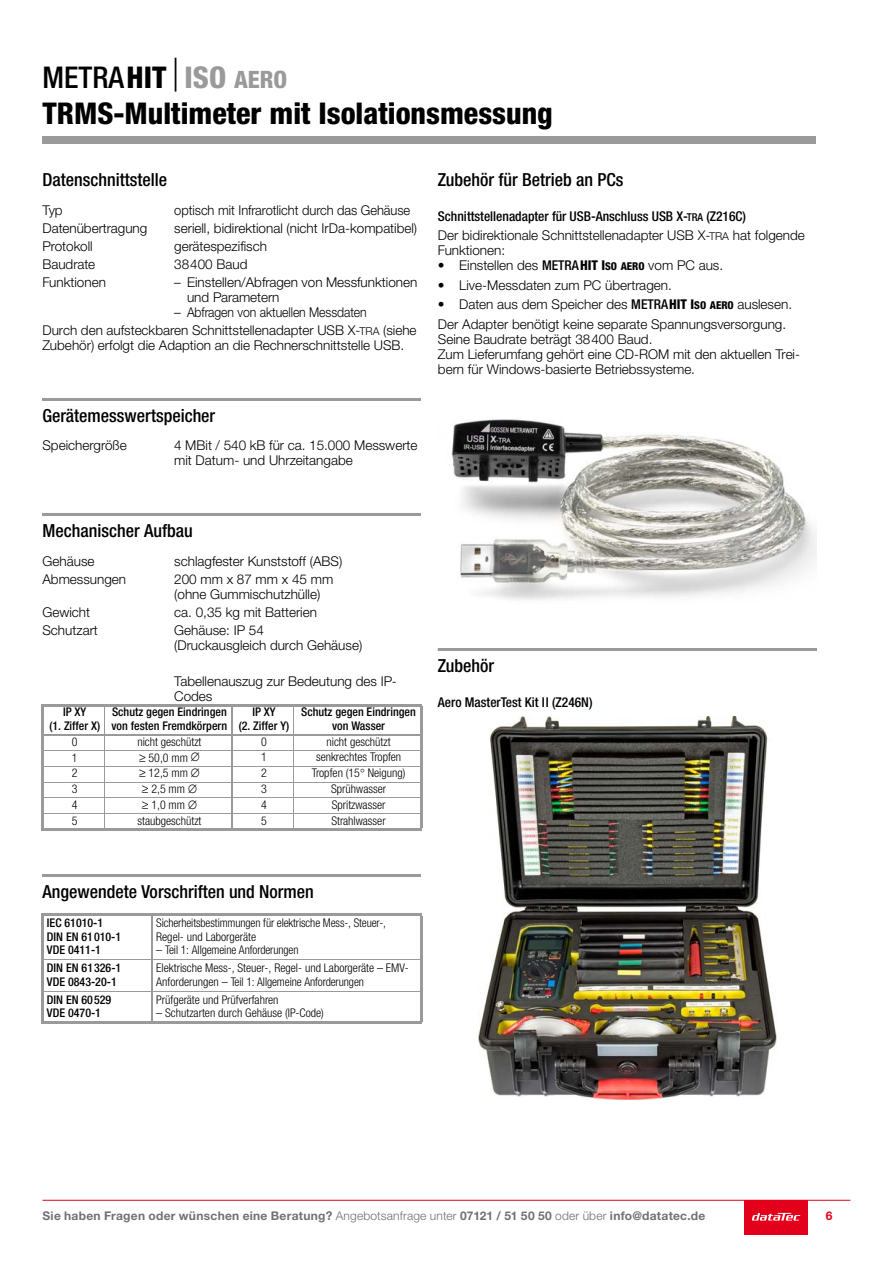
<style>
.page{position:relative;width:893px;height:1263px;background:#fff}
.page>*{position:absolute;margin:0;border:0;box-sizing:border-box;transform-origin:0 0}
.t1{font:800 condensed 30px/36px "Helvetica Neue LTW1 G";color:#000}
.t2{font:500 condensed 18px "Helvetica Neue LTW1 G";color:#000}
.t3{font:300 13.5px/15px "Helvetica Neue LTW1 G";color:#000}
.t4{font:300 13.5px "Helvetica Neue LTW1 G";color:#000;scale:.96 1}
.t5{font:500 condensed 13.5px "Helvetica Neue LTW1 G";color:#000}
.t6{font:300 condensed 12px/13.5px "Helvetica Neue LTW1 G";color:#000}
.t7{font:500 condensed 12px/13.5px "Helvetica Neue LTW1 G";color:#000}
.t8{font:700 12px "Helvetica Neue LT Pro";letter-spacing:.025em;color:#707172}
.t9{font:700 12px "Helvetica Neue LT Pro";color:#e2001a}
.s1{font-weight:500}
.s2{color:#9a9a9a}
.s3{font-size:24px;color:#9a9a9a}
.s4{font-size:10.8px}
.s5{font-weight:500;font-stretch:condensed}
.s6{font-weight:500;font-stretch:condensed;font-size:10.8px}
.s7{font-weight:800;font-stretch:condensed}
.s8{font-weight:800;font-stretch:condensed;font-size:10.8px}
.s9{font-weight:300}
</style>
<div class="page">
<div style="left:744px;top:1200px;width:64px;height:34px;background:#e2001a"></div>
<svg style="left:752px;top:1213px;width:48px;height:7px"></svg>
<hr style="left:43px;top:1200px;width:807px;height:1px;background:#e2001a">
<div style="left:42px;top:137px;width:774px;height:7px;background:#9a9a9a"></div>
<hr style="left:42px;top:398px;width:379px;height:3px;background:#9a9a9a">
<hr style="left:42px;top:513px;width:379px;height:3px;background:#9a9a9a">
<hr style="left:42px;top:874px;width:379px;height:3px;background:#9a9a9a">
<hr style="left:438px;top:648px;width:378px;height:3px;background:#9a9a9a">
<hr style="left:41px;top:706px;width:3px;height:122px;background:#9a9a9a">
<hr style="left:104px;top:704px;width:1px;height:126px;background:#9a9a9a">
<hr style="left:231px;top:704px;width:1px;height:126px;background:#9a9a9a">
<hr style="left:293px;top:704px;width:1px;height:126px;background:#9a9a9a">
<hr style="left:420px;top:706px;width:2px;height:122px;background:#9a9a9a">
<hr style="left:41px;top:704px;width:381px;height:3px;background:#9a9a9a">
<hr style="left:41px;top:734px;width:381px;height:1px;background:#9a9a9a">
<hr style="left:41px;top:750px;width:381px;height:1px;background:#9a9a9a">
<hr style="left:41px;top:766px;width:381px;height:1px;background:#9a9a9a">
<hr style="left:41px;top:782px;width:381px;height:1px;background:#9a9a9a">
<hr style="left:41px;top:797px;width:381px;height:1px;background:#9a9a9a">
<hr style="left:41px;top:813px;width:381px;height:1px;background:#9a9a9a">
<hr style="left:41px;top:828px;width:381px;height:2px;background:#9a9a9a">
<hr style="left:41px;top:916px;width:3px;height:106px;background:#9a9a9a">
<hr style="left:151px;top:914px;width:2px;height:110px;background:#9a9a9a">
<hr style="left:420px;top:916px;width:2px;height:106px;background:#9a9a9a">
<hr style="left:41px;top:914px;width:381px;height:2px;background:#9a9a9a">
<hr style="left:41px;top:959px;width:381px;height:1px;background:#9a9a9a">
<hr style="left:41px;top:991px;width:381px;height:1px;background:#9a9a9a">
<hr style="left:41px;top:1022px;width:381px;height:2px;background:#9a9a9a">
<img style="left:451px;top:419px;width:365px;height:181px">
<img style="left:478px;top:716px;width:298px;height:383px">
<h1 class="t1" style="left:42px;top:59px;width:512px"><span class="s1">METRA</span>HIT⏐<span class="s2">ISO</span> <span class="s3">AERO<br></span>TRMS-Multimeter mit Isolationsmessung</h1>
<h2 class="t2" style="left:42px;top:169px;width:126px">Datenschnittstelle</h2>
<p class="t3" style="left:42px;top:203px;width:22px">Typ</p>
<p class="t4" style="left:174px;top:202px;width:247px">optisch mit Infrarotlicht durch das Gehäuse</p>
<p class="t3" style="left:42px;top:221px;width:106px">Datenübertragung</p>
<p class="t3" style="left:174px;top:221px;width:244px">seriell, bidirektional (nicht IrDa-kompatibel)</p>
<p class="t3" style="left:42px;top:239px;width:52px">Protokoll</p>
<p class="t3" style="left:174px;top:239px;width:94px">gerätespezifisch</p>
<p class="t3" style="left:42px;top:257px;width:54px">Baudrate</p>
<p class="t3" style="left:174px;top:257px;width:75px">38400 Baud</p>
<p class="t3" style="left:42px;top:275px;width:65px">Funktionen</p>
<p class="t3" style="left:187px;top:275px;width:232px;text-indent:-13px">– Einstellen/Abfragen von Messfunktionen und Parametern</p>
<p class="t3" style="left:42px;top:303px;width:376px;line-height:18px;text-indent:132px">– Abfragen von aktuellen Messdaten<br>Durch den aufsteckbaren Schnittstellenadapter USB X-<span class="s4">TRA</span> (siehe</p>
<p class="t3" style="left:42px;top:338px;width:363px">Zubehör) erfolgt die Adaption an die Rechnerschnittstelle USB.</p>
<h2 class="t2" style="left:42px;top:405px;width:174px">Gerätemesswertspeicher</h2>
<p class="t3" style="left:42px;top:438px;width:86px">Speichergröße</p>
<p class="t3" style="left:174px;top:438px;width:245px">4 MBit / 540 kB für ca. 15.000 Messwerte mit Datum- und Uhrzeitangabe</p>
<h2 class="t2" style="left:438px;top:169px;width:187px">Zubehör für Betrieb an PCs</h2>
<p class="t3" style="left:438px;top:206px;width:368px;line-height:19.5px"><span class="s5">Schnittstellenadapter für USB-Anschluss USB X-</span><span class="s6">TRA</span> <span class="s5">(Z216C)<br></span>Der bidirektionale Schnittstellenadapter USB X-<span class="s4">TRA</span> hat folgende</p>
<p class="t3" style="left:438px;top:243px;width:69px">Funktionen:</p>
<p class="t3" style="left:438px;top:258px;width:287px">• Einstellen des <span class="s5">METRA</span><span class="s7">HIT I</span><span class="s8">SO AERO</span> vom PC aus.</p>
<p class="t3" style="left:438px;top:278px;width:235px">• Live-Messdaten zum PC übertragen.</p>
<p class="t3" style="left:438px;top:295px;width:356px;line-height:19.5px">• Daten aus dem Speicher des <span class="s5">METRA</span><span class="s7">HIT I</span><span class="s8">SO AERO</span> auslesen.<br>Der Adapter benötigt keine separate Spannungsversorgung.</p>
<p class="t3" style="left:438px;top:332px;width:364px">Seine Baudrate beträgt 38400 Baud.<br>Zum Lieferumfang gehört eine CD-ROM mit den aktuellen Trei&shy;bern für Windows-basierte Betriebssysteme.</p>
<h2 class="t2" style="left:42px;top:520px;width:152px">Mechanischer Aufbau</h2>
<p class="t3" style="left:42px;top:554px;width:54px">Gehäuse</p>
<p class="t3" style="left:174px;top:554px;width:170px">schlagfester Kunststoff (ABS)</p>
<p class="t3" style="left:42px;top:572px;width:85px">Abmessungen</p>
<p class="t3" style="left:174px;top:572px;width:161px">200 mm x 87 mm x 45 mm (ohne Gummischutzhülle)</p>
<p class="t3" style="left:42px;top:605px;width:49px">Gewicht</p>
<p class="t3" style="left:174px;top:605px;width:144px">ca. 0,35 kg mit Batterien</p>
<p class="t3" style="left:42px;top:622px;width:57px">Schutzart</p>
<p class="t3" style="left:174px;top:622px;width:190px">Gehäuse: IP 54<br>(Druckausgleich durch Gehäuse)</p>
<p class="t3" style="left:174px;top:674px;width:224px">Tabellenauszug zur Bedeutung des IP-<br>Codes</p>
<p class="t7" style="left:49px;top:705px;width:52px;text-align:center">IP XY<br>(1. Ziffer X)</p>
<p class="t7" style="left:112px;top:705px;width:117px">Schutz gegen Eindringen von festen Fremdkörpern</p>
<p class="t7" style="left:239px;top:705px;width:52px;text-align:center">IP XY<br>(2. Ziffer Y)</p>
<p class="t7" style="left:301px;top:705px;width:116px;text-align:center">Schutz gegen Eindringen von Wasser</p>
<p class="t6" style="left:72px;top:735px;width:7px">0</p>
<p class="t6" style="left:137px;top:735px;width:66px">nicht geschützt</p>
<p class="t6" style="left:261px;top:735px;width:7px">0</p>
<p class="t6" style="left:326px;top:735px;width:66px">nicht geschützt</p>
<p class="t6" style="left:72px;top:751px;width:7px">1</p>
<p class="t6" style="left:139px;top:751px;width:62px">≥ 50,0 mm ∅</p>
<p class="t6" style="left:261px;top:751px;width:7px">1</p>
<p class="t6" style="left:316px;top:751px;width:87px">senkrechtes Tropfen</p>
<p class="t6" style="left:72px;top:766px;width:7px">2</p>
<p class="t6" style="left:139px;top:766px;width:62px">≥ 12,5 mm ∅</p>
<p class="t6" style="left:261px;top:766px;width:7px">2</p>
<p class="t6" style="left:312px;top:766px;width:95px">Tropfen (15 Neigung)</p>
<p class="t6" style="left:72px;top:782px;width:7px">3</p>
<p class="t6" style="left:142px;top:782px;width:56px">≥ 2,5 mm ∅</p>
<p class="t6" style="left:261px;top:782px;width:7px">3</p>
<p class="t6" style="left:331px;top:782px;width:57px">Sprühwasser</p>
<p class="t6" style="left:72px;top:798px;width:7px">4</p>
<p class="t6" style="left:142px;top:798px;width:56px">≥ 1,0 mm ∅</p>
<p class="t6" style="left:261px;top:798px;width:7px">4</p>
<p class="t6" style="left:332px;top:798px;width:55px">Spritzwasser</p>
<p class="t6" style="left:72px;top:814px;width:7px">5</p>
<p class="t6" style="left:137px;top:814px;width:66px">staubgeschützt</p>
<p class="t6" style="left:261px;top:814px;width:7px">5</p>
<p class="t6" style="left:332px;top:814px;width:56px">Strahlwasser</p>
<h2 class="t2" style="left:438px;top:655px;width:58px">Zubehör</h2>
<p class="t5" style="left:438px;top:694px;width:156px">Aero MasterTest Kit II (Z246N)</p>
<h2 class="t2" style="left:42px;top:881px;width:273px">Angewendete Vorschriften und Normen</h2>
<p class="t7" style="left:47px;top:916px;width:76px">IEC 61010-1<br>DIN EN 61010-1<br>VDE 0411-1</p>
<p class="t6" style="left:156px;top:916px;width:231px">Sicherheitsbestimmungen für elektrische Mess-, Steuer-,<br>Regel- und Laborgeräte</p>
<p class="t6" style="left:156px;top:943px;width:144px">– Teil 1: Allgemeine Anforderungen</p>
<p class="t7" style="left:47px;top:961px;width:76px">DIN EN 61326-1<br>VDE 0843-20-1</p>
<p class="t6" style="left:156px;top:961px;width:254px">Elektrische Mess-, Steuer-, Regel- und Laborgeräte – EMV-<br>Anforderungen – Teil 1: Allgemeine Anforderungen</p>
<p class="t7" style="left:47px;top:993px;width:66px">DIN EN 60529<br>VDE 0470-1</p>
<p class="t6" style="left:156px;top:993px;width:124px">Prüfgeräte und Prüfverfahren</p>
<p class="t6" style="left:156px;top:1006px;width:169px">– Schutzarten durch Gehäuse (IP-Code)</p>
<p class="t8" style="left:43px;top:1209px;width:664px">Sie haben Fragen oder wünschen eine Beratung? <span class="s9">Angebotsanfrage unter</span> 07121 / 51 50 50 <span class="s9">oder über</span> info@datatec.de</p>
<p class="t9" style="left:826px;top:1209px;width:8px">6</p>
</div>
